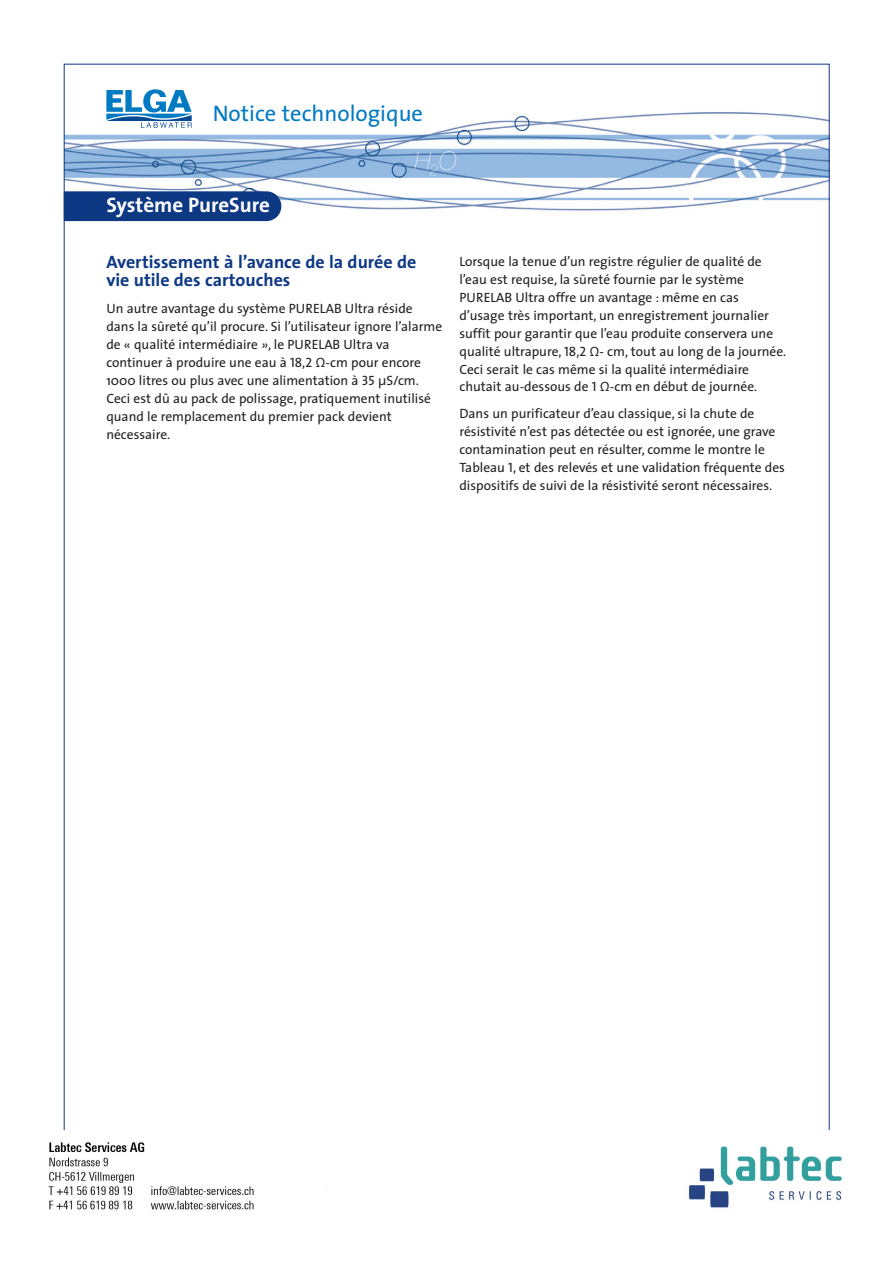
<style>
.page{position:relative;width:893px;height:1263px;background:#fff}
.page>*{position:absolute;margin:0;border:0;box-sizing:border-box;transform-origin:0 0}
.t1{font:22.5px "The Sans";color:#007ac2}
.t2{font:700 21px "The Sans";color:#fff}
.t3{font:700 18px/18px "The Sans";color:#0d3884}
.t4{font:13.5px/18px "The Sans";color:#231f20}
.s1{font-family:"The Sans Caps"}
</style>
<div class="page">
<img style="left:66px;top:112px;width:761px;height:110px">
<svg style="left:106px;top:89px;width:86px;height:39px"></svg>
<div style="left:64px;top:191px;width:217px;height:30px;background:#0d3884"></div>
<img style="left:48px;top:1142px;width:795px;height:68px">
<h1 class="t1" style="left:213px;top:105px;width:212px">Notice technologique</h1>
<h2 class="t2" style="left:106px;top:197px;width:165px">Système PureSure</h2>
<h3 class="t3" style="left:106px;top:255px;width:311px">Avertissement à l’avance de la durée de vie utile des cartouches</h3>
<p class="t4" style="left:106px;top:301px;width:337px">Un autre avantage du système PURELAB Ultra réside dans la sûreté qu’il procure. Si l’utilisateur ignore l’alarme de « qualité intermédiaire », le PURELAB Ultra va continuer à produire une eau à <span class="s1">18,2</span> Ω-cm pour encore 1000 litres ou plus avec une alimentation à <span class="s1">35</span> µS/cm.<br>Ceci est dû au pack de polissage, pratiquement inutilisé quand le remplacement du premier pack devient nécessaire.</p>
<p class="t4" style="left:459px;top:253px;width:328px">Lorsque la tenue d’un registre régulier de qualité de l’eau est requise, la sûreté fournie par le système PURELAB Ultra offre un avantage : même en cas d’usage très important, un enregistrement journalier suffit pour garantir que l’eau produite conservera une qualité ultrapure, <span class="s1">18,2</span> Ω- cm, tout au long de la journée.<br>Ceci serait le cas même si la qualité intermédiaire chutait au-dessous de <span class="s1">1</span> Ω-cm en début de journée.</p>
<p class="t4" style="left:459px;top:406px;width:327px">Dans un purificateur d’eau classique, si la chute de résistivité n’est pas détectée ou est ignorée, une grave contamination peut en résulter, comme le montre le Tableau <span class="s1">1</span>, et des relevés et une validation fréquente des dispositifs de suivi de la résistivité seront nécessaires.</p>
</div>
